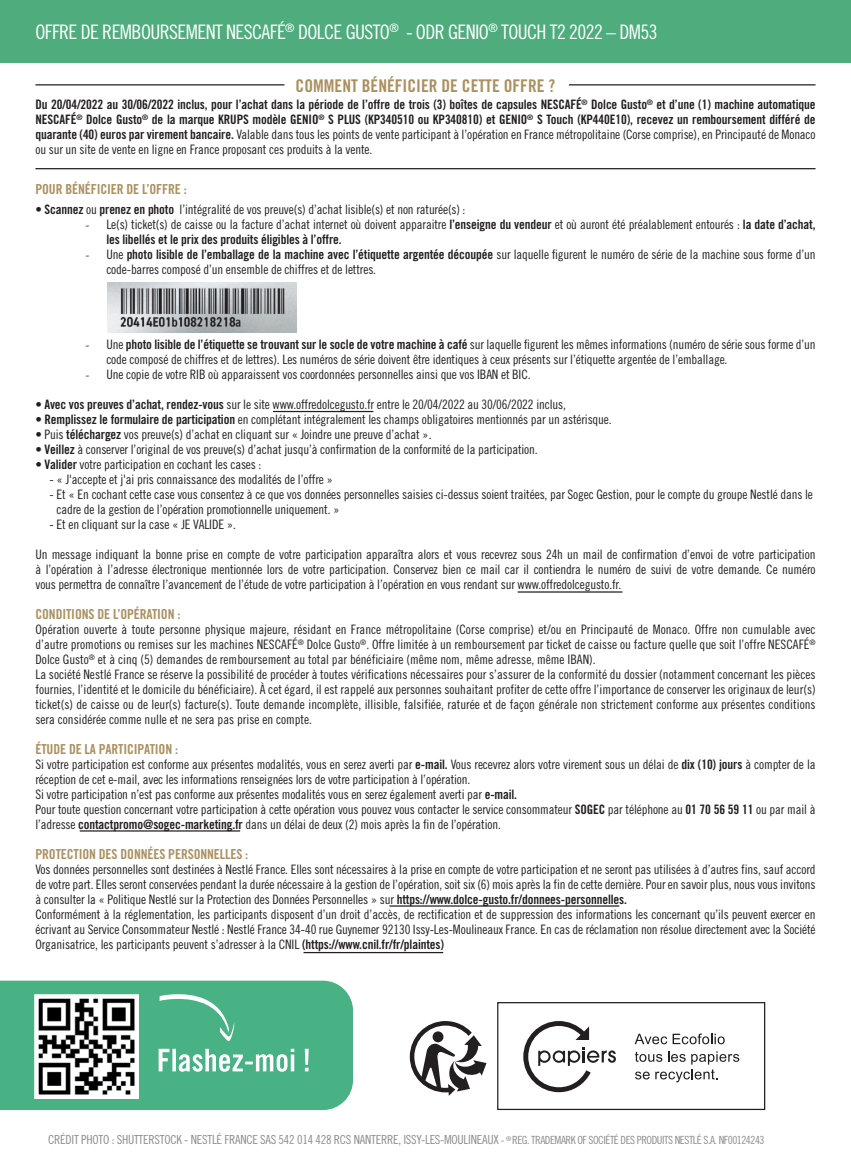
<style>
.page{position:relative;width:851px;height:1170px;background:#fff}
.page>*{position:absolute;margin:0;border:0;box-sizing:border-box;transform-origin:0 0}
.t1{font:20px "Trade Gothic Cond Eighteen";letter-spacing:-.03em;color:#fff}
.t2{font:17.5px "Trade Gothic Bold Cond Twenty";color:#ab9061}
.t3{font:13.75px "Trade Gothic Bold Cond Twenty";letter-spacing:-.01em;color:#ab9061}
.t4{font:13px/15px "Trade Gothic Cond Eighteen";letter-spacing:-.01em;color:#231f20}
.t5{font:13px/15px "Trade Gothic Bold Cond Twenty";letter-spacing:-.01em;color:#231f20;text-align:justify}
.t6{font:12.5px "Trade Gothic Cond Eighteen";letter-spacing:-.02em;color:#8a8c8f}
.s1{font-family:"Trade Gothic Cond Eighteen"}
.s2{font-family:"Trade Gothic Bold Cond Twenty"}
.s3{font-family:"Minion Pro"}
.s4{font-size:11.25px}
</style>
<div class="page">
<div style="left:0;top:0;width:850px;height:62px;background:#4eac7d"></div>
<div style="left:0;top:980px;width:353px;height:129px;background:#48b285"></div>
<svg style="left:410px;top:1021px;width:76px;height:74px"></svg>
<div style="left:497px;top:1001px;width:268px;height:108px;border:1px solid #231f20"></div>
<svg style="left:634px;top:1033px;width:90px;height:11px"></svg>
<svg style="left:634px;top:1051px;width:105px;height:31px"></svg>
<svg style="left:523px;top:1021px;width:93px;height:71px"></svg>
<svg style="left:159px;top:993px;width:75px;height:48px;background:#5cba92"></svg>
<img style="left:39px;top:999px;width:95px;height:94px">
<div style="left:34px;top:994px;width:105px;height:104px;border:4px solid #fff"></div>
<svg style="left:159px;top:1048px;width:149px;height:23px"></svg>
<hr style="left:35px;top:84px;width:249px;height:1px;background:#231f20">
<hr style="left:569px;top:84px;width:246px;height:1px;background:#231f20">
<hr style="left:35px;top:168px;width:780px;height:1px;background:#231f20">
<img style="left:107px;top:283px;width:189px;height:50px">
<hr style="left:273px;top:411px;width:100px;height:1px;background:#231f20">
<hr style="left:517px;top:591px;width:105px;height:1px;background:#231f20">
<hr style="left:80px;top:830px;width:160px;height:1px;background:#231f20">
<hr style="left:389px;top:905px;width:230px;height:1px;background:#231f20">
<hr style="left:303px;top:951px;width:140px;height:2px;background:#231f20">
<p class="t1" style="left:35px;top:20px;width:623px">OFFRE DE REMBOURSEMENT NESCAFÉ<sup>®</sup> DOLCE GUSTO<sup>®</sup> - ODR GENIO<sup>®</sup> TOUCH T2 2022 – DM53</p>
<p class="t2" style="left:295px;top:75px;width:261px">COMMENT BÉNÉFICIER DE CETTE OFFRE ?</p>
<p class="t5" style="left:35px;top:97px;width:781px">Du 20/04/2022 au 30/06/2022 inclus, pour l’achat dans la période de l’offre de trois (3) boîtes de capsules NESCAFÉ<sup>®</sup> Dolce Gusto<sup>®</sup> et d’une (1) machine automatique NESCAFÉ<sup>®</sup> Dolce Gusto<sup>®</sup> de la marque KRUPS modèle GENIO<sup>®</sup> S PLUS (KP340510 ou KP340810) et GENIO<sup>®</sup> S Touch (KP440E10), recevez un remboursement différé de quarante (40) euros par virement bancaire. <span class="s1">Valable dans tous les points de vente participant à l’opération en France métropolitaine (Corse comprise), en Principauté de Monaco ou sur un site de vente en ligne en France proposant ces produits à la vente.</span></p>
<p class="t3" style="left:35px;top:180px;width:153px">POUR BÉNÉFICIER DE L’OFFRE :</p>
<p class="t4" style="left:35px;top:201px;width:431px"><span class="s2">• Scannez</span> ou <span class="s2">prenez en photo</span> l’intégralité de vos preuve(s) d’achat lisible(s) et non raturée(s) :</p>
<p class="t4" style="left:106px;top:216px;width:710px;text-indent:-21px"><span class="s3">-</span> Le(s) ticket(s) de caisse ou la facture d’achat internet où doivent apparaitre <span class="s2">l’enseigne du vendeur</span> et où auront été préalablement entourés : <span class="s2">la date d’achat, les libellés et le prix des produits éligibles à l’offre.</span></p>
<p class="t4" style="left:106px;top:246px;width:710px;text-indent:-21px"><span class="s3">-</span> Une <span class="s2">photo lisible de l’emballage de la machine avec l’étiquette argentée découpée</span> sur laquelle figurent le numéro de série de la machine sous forme d’un code-barres composé d’un ensemble de chiffres et de lettres.</p>
<p class="t4" style="left:106px;top:336px;width:710px;text-indent:-21px"><span class="s3">-</span> Une <span class="s2">photo lisible de l’étiquette se trouvant sur le socle de votre machine à café</span> sur laquelle figurent les mêmes informations (numéro de série sous forme d’un code composé de chiffres et de lettres). Les numéros de série doivent être identiques à ceux présents sur l’étiquette argentée de l’emballage.</p>
<p class="t4" style="left:85px;top:366px;width:447px"><span class="s3">-</span> Une copie de votre RIB où apparaissent vos coordonnées personnelles ainsi que vos IBAN et BIC.</p>
<p class="t4" style="left:35px;top:396px;width:532px"><span class="s2">• Avec vos preuves d’achat, rendez-vous</span> sur le site www.offredolcegusto.fr entre le 20/04/2022 au 30/06/2022 inclus,</p>
<p class="t4" style="left:35px;top:411px;width:577px"><span class="s2">• Remplissez le formulaire de participation</span> en complétant intégralement les champs obligatoires mentionnés par un astérisque.</p>
<p class="t4" style="left:35px;top:426px;width:397px"><span class="s2">•</span> Puis <span class="s2">téléchargez</span> vos preuve(s) d’achat en cliquant sur « Joindre une preuve d’achat ».</p>
<p class="t4" style="left:35px;top:441px;width:503px"><span class="s2">• Veillez</span> à conserver l’original de vos preuve(s) d’achat jusqu’à confirmation de la conformité de la participation.</p>
<p class="t4" style="left:35px;top:456px;width:227px"><span class="s2">• Valider</span> votre participation en cochant les cases :</p>
<p class="t4" style="left:50px;top:471px;width:285px">- « J'accepte et j'ai pris connaissance des modalités de l’offre »</p>
<p class="t4" style="left:57px;top:486px;width:757px;text-indent:-7px">- Et « En cochant cette case vous consentez à ce que vos données personnelles saisies ci-dessus soient traitées, par Sogec Gestion, pour le compte du groupe Nestlé dans le cadre de la gestion de l’opération promotionnelle uniquement. »</p>
<p class="t4" style="left:50px;top:516px;width:188px">- Et en cliquant sur la case « JE VALIDE ».</p>
<p class="t4" style="left:35px;top:546px;width:781px;text-align:justify">Un message indiquant la bonne prise en compte de votre participation apparaîtra alors et vous recevrez sous 24h un mail de confirmation d’envoi de votre participation à l’opération à l’adresse électronique mentionnée lors de votre participation. Conservez bien ce mail car il contiendra le numéro de suivi de votre demande. Ce numéro vous permettra de connaître l’avancement de l’étude de votre participation à l’opération en vous rendant sur www.offredolcegusto.fr.</p>
<p class="t3" style="left:35px;top:605px;width:146px">CONDITIONS DE L’OPÉRATION :</p>
<p class="t4" style="left:35px;top:621px;width:781px;text-align:justify">Opération ouverte à toute personne physique majeure, résidant en France métropolitaine (Corse comprise) et/ou en Principauté de Monaco. Offre non cumulable avec d’autre promotions ou remises sur les machines NESCAFÉ<sup>®</sup> Dolce Gusto<sup>®</sup>. Offre limitée à un remboursement par ticket de caisse ou facture quelle que soit l’offre NESCAFÉ<sup>® </sup>Dolce Gusto<sup>®</sup> et à cinq (5) demandes de remboursement au total par bénéficiaire (même nom, même adresse, même IBAN).</p>
<p class="t4" style="left:35px;top:666px;width:781px;text-align:justify">La société Nestlé France se réserve la possibilité de procéder à toutes vérifications nécessaires pour s’assurer de la conformité du dossier (notamment concernant les pièces fournies, l’identité et le domicile du bénéficiaire). À cet égard, il est rappelé aux personnes souhaitant profiter de cette offre l’importance de conserver les originaux de leur(s) ticket(s) de caisse ou de leur(s) facture(s). Toute demande incomplète, illisible, falsifiée, raturée et de façon générale non strictement conforme aux présentes conditions sera considérée comme nulle et ne sera pas prise en compte.</p>
<p class="t3" style="left:35px;top:740px;width:144px">ÉTUDE DE LA PARTICIPATION :</p>
<p class="t4" style="left:35px;top:756px;width:781px">Si votre participation est conforme aux présentes modalités, vous en serez averti par <span class="s2">e-mail.</span> Vous recevrez alors votre virement sous un délai de <span class="s2">dix (10) jours</span> à compter de la réception de cet e-mail, avec les informations renseignées lors de votre participation à l’opération.</p>
<p class="t4" style="left:35px;top:786px;width:483px">Si votre participation n’est pas conforme aux présentes modalités vous en serez également averti par <span class="s2">e-mail.</span></p>
<p class="t4" style="left:35px;top:801px;width:781px">Pour toute question concernant votre participation à cette opération vous pouvez vous contacter le service consommateur <span class="s2">SOGEC</span> par téléphone au <span class="s2">01 70 56 59 11</span> ou par mail à l’adresse <span class="s2">contactpromo@sogec-marketing.fr</span> dans un délai de deux (2) mois après la fin de l’opération.</p>
<p class="t3" style="left:35px;top:845px;width:214px">PROTECTION DES DONNÉES PERSONNELLES :</p>
<p class="t4" style="left:35px;top:861px;width:781px;text-align:justify">Vos données personnelles sont destinées à Nestlé France. Elles sont nécessaires à la prise en compte de votre participation et ne seront pas utilisées à d’autres fins, sauf accord de votre part. Elles seront conservées pendant la durée nécessaire à la gestion de l’opération, soit six (6) mois après la fin de cette dernière. Pour en savoir plus, nous vous invitons à consulter la « Politique Nestlé sur la Protection des Données Personnelles » sur <span class="s2">https://www.dolce-gusto.fr/donnees-personnelles.</span></p>
<p class="t4" style="left:35px;top:906px;width:781px;text-align:justify">Conformément à la réglementation, les participants disposent d’un droit d’accès, de rectification et de suppression des informations les concernant qu’ils peuvent exercer en écrivant au Service Consommateur Nestlé : Nestlé France 34-40 rue Guynemer 92130 Issy-Les-Moulineaux France. En cas de réclamation non résolue directement avec la Société Organisatrice, les participants peuvent s’adresser à la CNIL <span class="s2">(https://www.cnil.fr/fr/plaintes)</span></p>
<p class="t6" style="left:48px;top:1132px;width:717px">CRÉDIT PHOTO : SHUTTERSTOCK - NESTLÉ FRANCE SAS 542 014 428 RCS NANTERRE, ISSY-LES-MOULINEAUX <span class="s4">-</span> <sup>®</sup> <span class="s4">REG. TRADEMARK OF SOCIÉTÉ DES PRODUITS NESTLÉ S.A. NF00124243</span></p>
</div>
